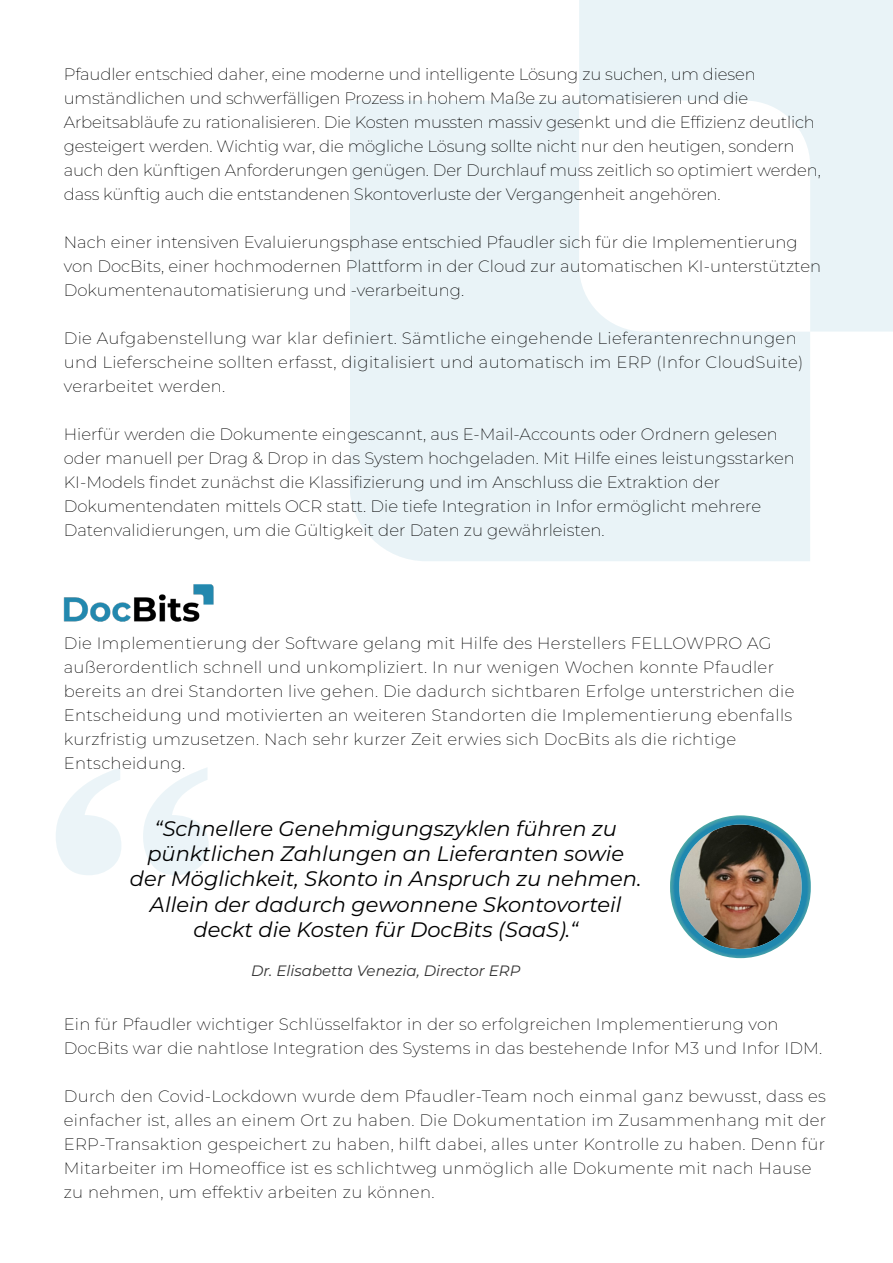
<style>
.page{position:relative;width:893px;height:1263px;background:#fff}
.page>*{position:absolute;margin:0;border:0;box-sizing:border-box;transform-origin:0 0}
.t1{font:700 391.35px "Copperplate";color:#1f88af}
.Kommentar{font:italic 100 21px/25.2px "Montserrat";color:#000;text-align:center}
.Text{font:100 16.5px/24px "Montserrat";color:#000}
.Text-2{font:100 16.5px/24px "Montserrat";letter-spacing:.02em;color:#000}
.t2{font:italic 100 15px "Montserrat";color:#333}
</style>
<div class="page">
<div style="left:350px;top:101px;width:460px;height:460px;background:#e9f3f7"></div>
<svg style="left:579px;top:0;width:314px;height:332px;fill:#ecf5f8"></svg>
<img style="left:64px;top:584px;width:150px;height:38px">
<img style="left:679px;top:824px;width:123px;height:125px;border-radius:61px">
<div style="left:670px;top:815px;width:141px;height:143px;border:9px solid #fff;border-radius:66px"></div>
<p class="Text" style="left:64px;top:61px;width:758px">Pfaudler entschied daher, eine moderne und intelligente Lösung zu suchen, um diesen umständlichen und schwerfälligen Prozess in hohem Maße zu automatisieren und die Arbeitsabläufe zu rationalisieren. Die Kosten mussten massiv gesenkt und die Effizienz deutlich gesteigert werden. Wichtig war, die mögliche Lösung sollte nicht nur den heutigen, sondern auch den künftigen Anforderungen genügen. Der Durchlauf muss zeitlich so optimiert werden, dass künftig auch die entstandenen Skontoverluste der Vergangenheit angehören.</p>
<p class="Text" style="left:64px;top:229px;width:759px">Nach einer intensiven Evaluierungsphase entschied Pfaudler sich für die Implementierung von DocBits, einer hochmodernen Plattform in der Cloud zur automatischen KI-unterstützten<br>Dokumentenautomatisierung und -verarbeitung.</p>
<p class="Text-2" style="left:64px;top:325px;width:741px">Die Aufgabenstellung war klar definiert. Sämtliche eingehende Lieferantenrechnungen und Lieferscheine sollten erfasst, digitalisiert und automatisch im ERP (Infor CloudSuite) verarbeitet werden.</p>
<p class="Text" style="left:64px;top:421px;width:732px">Hierfür werden die Dokumente eingescannt, aus E-Mail-Accounts oder Ordnern gelesen oder manuell per Drag &amp; Drop in das System hochgeladen. Mit Hilfe eines leistungsstarken KI-Models findet zunächst die Klassifizierung und im Anschluss die Extraktion der Dokumentendaten mittels OCR statt. Die tiefe Integration in Infor ermöglicht mehrere Datenvalidierungen, um die Gültigkeit der Daten zu gewährleisten.</p>
<p class="Text-2" style="left:64px;top:630px;width:732px">Die Implementierung der Software gelang mit Hilfe des Herstellers FELLOWPRO AG außerordentlich schnell und unkompliziert. In nur wenigen Wochen konnte Pfaudler bereits an drei Standorten live gehen. Die dadurch sichtbaren Erfolge unterstrichen die Entscheidung und motivierten an weiteren Standorten die Implementierung ebenfalls kurzfristig umzusetzen. Nach sehr kurzer Zeit erwies sich DocBits als die richtige Entscheidung.</p>
<h1 class="t1" style="left:35px;top:622px;width:197px">“</h1>
<p class="Kommentar" style="left:130px;top:815px;width:513px">“Schnellere Genehmigungszyklen führen zu pünktlichen Zahlungen an Lieferanten sowie der Möglichkeit, Skonto in Anspruch zu nehmen.<br>Allein der dadurch gewonnene Skontovorteil deckt die Kosten für DocBits (SaaS).“</p>
<p class="t2" style="left:251px;top:961px;width:271px">Dr. Elisabetta Venezia, Director ERP</p>
<p class="Text" style="left:64px;top:1012px;width:760px">Ein für Pfaudler wichtiger Schlüsselfaktor in der so erfolgreichen Implementierung von<br>DocBits war die nahtlose Integration des Systems in das bestehende Infor M3 und Infor IDM.</p>
<p class="Text-2" style="left:64px;top:1084px;width:764px">Durch den Covid-Lockdown wurde dem Pfaudler-Team noch einmal ganz bewusst, dass es einfacher ist, alles an einem Ort zu haben. Die Dokumentation im Zusammenhang mit der ERP-Transaktion gespeichert zu haben, hilft dabei, alles unter Kontrolle zu haben. Denn für Mitarbeiter im Homeoffice ist es schlichtweg unmöglich alle Dokumente mit nach Hause zu nehmen, um effektiv arbeiten zu können.</p>
</div>
